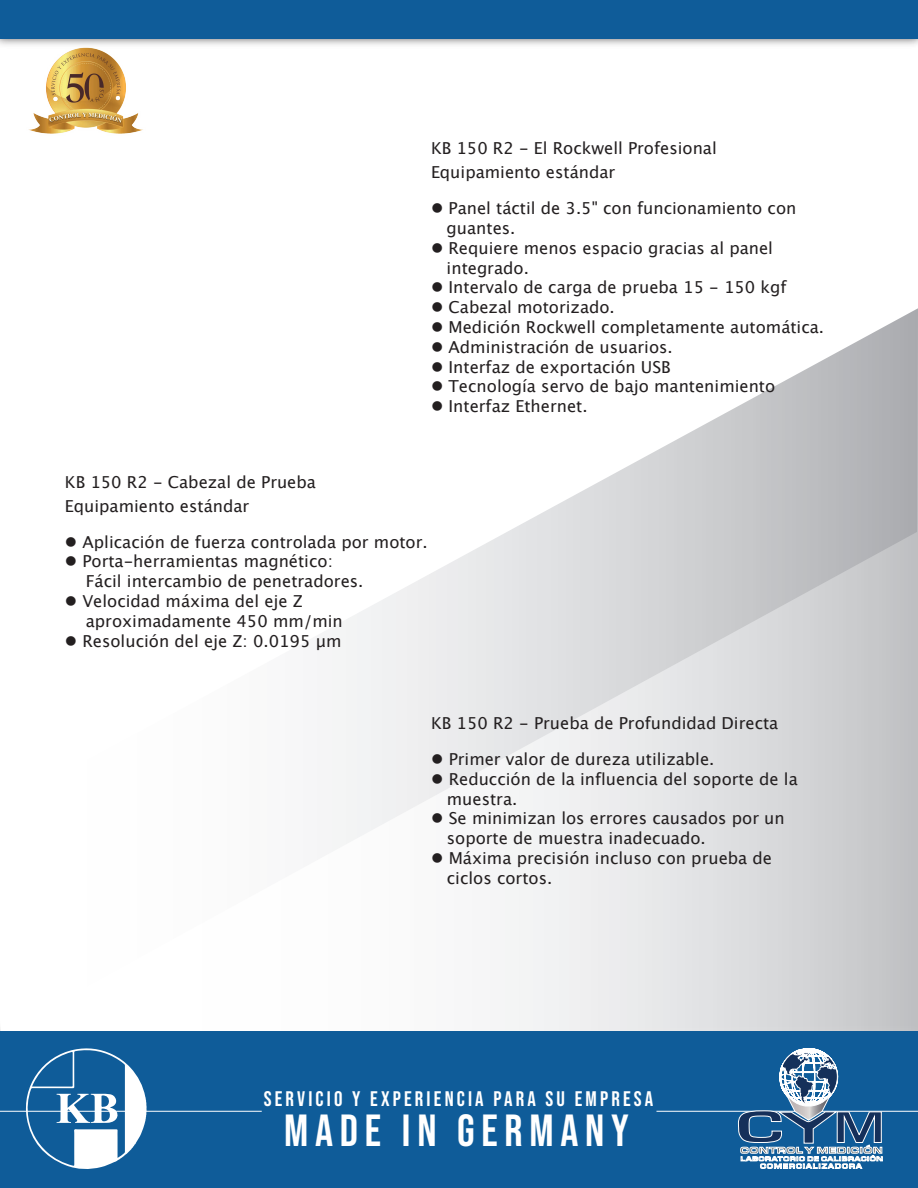
<style>
.page{position:relative;width:918px;height:1188px;background:#fff}
.page>*{position:absolute;margin:0;border:0;box-sizing:border-box;transform-origin:0 0}
.t1{font:45px "Bebas Neue";letter-spacing:.15em;color:#fff}
.t2{font:21.15px "Bebas Neue";letter-spacing:.15em;color:#fff}
.t3{font:16.5px/19.8px "Lucida Grande";color:#231f20}
</style>
<div class="page">
<svg style="left:509px;top:308px;width:409px;height:223px"></svg>
<svg style="left:332px;top:531px;width:586px;height:487px"></svg>
<img style="left:0;top:38px;width:918px;height:7px">
<div style="left:0;top:0;width:918px;height:38px;background:#0f5c99"></div>
<img style="left:25px;top:38px;width:123px;height:96px">
<div style="left:0;top:1031px;width:918px;height:157px;background:#0f5c99"></div>
<hr style="left:656px;top:1111px;width:262px;height:1px;background:#fff">
<hr style="left:0;top:1111px;width:262px;height:1px;background:#fff">
<svg style="left:21px;top:1048px;width:126px;height:121px"></svg>
<svg style="left:738px;top:1027px;width:145px;height:142px"></svg>
<p class="t3" style="left:431px;top:137px;width:287px;line-height:24px">KB 150 R2 - El Rockwell Profesional<br>Equipamiento estándar</p>
<p class="t3" style="left:65px;top:470px;width:253px;line-height:24px">KB 150 R2 - Cabezal de Prueba<br>Equipamiento estándar</p>
<p class="t3" style="left:447px;top:199px;width:351px;text-indent:-16px">● Panel táctil de 3.5" con funcionamiento con guantes.</p>
<p class="t3" style="left:447px;top:238px;width:328px;text-indent:-16px">● Requiere menos espacio gracias al panel integrado.</p>
<p class="t3" style="left:431px;top:278px;width:357px">● Intervalo de carga de prueba 15 - 150 kgf</p>
<p class="t3" style="left:431px;top:298px;width:185px">● Cabezal motorizado.</p>
<p class="t3" style="left:431px;top:317px;width:395px">● Medición Rockwell completamente automática.</p>
<p class="t3" style="left:431px;top:337px;width:243px">● Administración de usuarios.</p>
<p class="t3" style="left:431px;top:357px;width:241px">● Interfaz de exportación USB</p>
<p class="t3" style="left:431px;top:377px;width:346px">● Tecnología servo de bajo mantenimiento</p>
<p class="t3" style="left:431px;top:397px;width:158px">● Interfaz Ethernet.</p>
<p class="t3" style="left:65px;top:532px;width:364px">● Aplicación de fuerza controlada por motor.</p>
<p class="t3" style="left:86px;top:552px;width:279px;text-indent:-21px">● Porta-herramientas magnético:<br>Fácil intercambio de penetradores.</p>
<p class="t3" style="left:86px;top:591px;width:259px;text-indent:-21px">● Velocidad máxima del eje Z aproximadamente 450 mm/min</p>
<p class="t3" style="left:65px;top:631px;width:278px">● Resolución del eje Z: 0.0195 μm</p>
<p class="t3" style="left:431px;top:713px;width:349px">KB 150 R2 - Prueba de Profundidad Directa</p>
<p class="t3" style="left:431px;top:749px;width:285px">● Primer valor de dureza utilizable.</p>
<p class="t3" style="left:447px;top:769px;width:353px;text-indent:-16px">● Reducción de la influencia del soporte de la muestra.</p>
<p class="t3" style="left:447px;top:809px;width:339px;text-indent:-16px">● Se minimizan los errores causados por un soporte de muestra inadecuado.</p>
<p class="t3" style="left:447px;top:848px;width:327px;text-indent:-16px">● Máxima precisión incluso con prueba de ciclos cortos.</p>
<p class="t2" style="left:264px;top:1086px;width:391px">SERVICIO Y EXPERIENCIA PARA SU EMPRESA</p>
<h1 class="t1" style="left:284px;top:1105px;width:346px">MADE IN GERMANY</h1>
</div>
